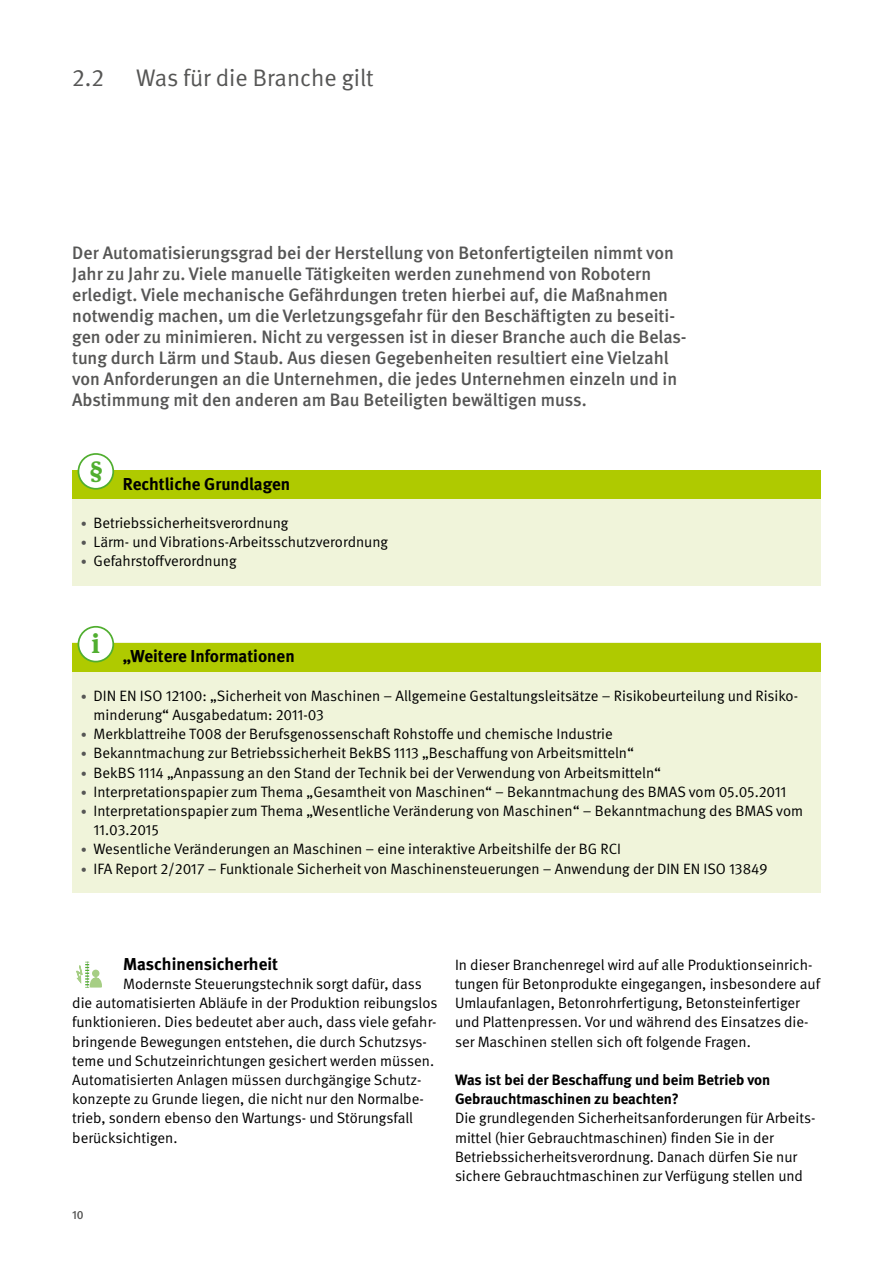
<style>
.page{position:relative;width:893px;height:1263px;background:#fff}
.page>*{position:absolute;margin:0;border:0;box-sizing:border-box;transform-origin:0 0}
.t1{font:700 27px "DGUV Meta Serif";color:#50ae2f}
.H2_Branchenregel{font:24px "DGUV Meta";color:#565655}
.t2{font:700 24px "DGUV Meta Serif";color:#50ae2f}
.AL_12pt{font:500 18px/21px "DGUV Meta";color:#565655}
.STG_Titel{font:700 17.25px "DGUV Meta";color:#000}
.FT{font:15px/19.2px "DGUV Meta";color:#000}
.Zwischen-Head_bold{font:700 15px/19.2px "DGUV Meta";color:#000}
.t3{font:500 12px "DGUV Meta";color:#565655}
.s1{font-size:12px;color:#565655}
</style>
<div class="page">
<div style="left:72px;top:470px;width:749px;height:116px;background:#f0f4da"></div>
<div style="left:72px;top:470px;width:749px;height:29px;background:#afca00"></div>
<div style="left:78px;top:454px;width:35px;height:35px;background:#fff;border-radius:50%"></div>
<div style="left:78px;top:453px;width:36px;height:37px;border:2px solid #50ae2f;border-radius:50%"></div>
<div style="left:72px;top:642px;width:749px;height:251px;background:#f0f4da"></div>
<div style="left:72px;top:643px;width:749px;height:29px;background:#afca00"></div>
<div style="left:78px;top:627px;width:35px;height:35px;background:#fff;border-radius:50%"></div>
<div style="left:78px;top:626px;width:36px;height:36px;border:2px solid #50ae2f;border-radius:50%"></div>
<svg style="left:76px;top:962px;width:26px;height:26px"></svg>
<h2 class="H2_Branchenregel" style="left:72px;top:64px;width:33px">2.2</h2>
<h2 class="H2_Branchenregel" style="left:136px;top:64px;width:239px">Was für die Branche gilt</h2>
<p class="AL_12pt" style="left:72px;top:243px;width:616px">Der Automatisierungsgrad bei der Herstellung von Betonfertigteilen nimmt von Jahr zu Jahr zu. Viele manuelle Tätigkeiten werden zunehmend von Robotern erledigt. Viele mechanische Gefährdungen treten hierbei auf, die Maßnahmen notwendig machen, um die Verletzungsgefahr für den Beschäftigten zu beseiti&shy;gen oder zu minimieren. Nicht zu vergessen ist in dieser Branche auch die Belas&shy;tung durch Lärm und Staub. Aus diesen Gegebenheiten resultiert eine Vielzahl von Anforderungen an die Unternehmen, die jedes Unternehmen einzeln und in Abstimmung mit den anderen am Bau Beteiligten bewältigen muss.</p>
<h2 class="t2" style="left:90px;top:456px;width:15px">§</h2>
<h3 class="STG_Titel" style="left:123px;top:473px;width:169px">Rechtliche Grundlagen</h3>
<p class="FT" style="left:81px;top:514px;width:209px"><span class="s1">•</span> Betriebssicherheitsverordnung</p>
<p class="FT" style="left:81px;top:533px;width:309px"><span class="s1">•</span> Lärm- und Vibrations-Arbeitsschutzverordnung</p>
<p class="FT" style="left:81px;top:552px;width:157px"><span class="s1">•</span> Gefahrstoffverordnung</p>
<h1 class="t1" style="left:92px;top:627px;width:10px">i</h1>
<h3 class="STG_Titel" style="left:123px;top:646px;width:173px">„Weitere Informationen</h3>
<p class="FT" style="left:94px;top:686px;width:706px;text-indent:-13px"><span class="s1">•</span> DIN EN ISO 12100: „Sicherheit von Maschinen – Allgemeine Gestaltungsleitsätze – Risikobeurteilung und Risiko&shy;minderung“ Ausgabedatum: 2011-03</p>
<p class="FT" style="left:81px;top:725px;width:534px"><span class="s1">•</span> Merkblattreihe T008 der Berufsgenossenschaft Rohstoffe und chemische Industrie</p>
<p class="FT" style="left:81px;top:744px;width:555px"><span class="s1">•</span> Bekanntmachung zur Betriebssicherheit BekBS 1113 „Beschaffung von Arbeitsmitteln“</p>
<p class="FT" style="left:81px;top:763px;width:582px"><span class="s1">•</span> BekBS 1114 „Anpassung an den Stand der Technik bei der Verwendung von Arbeitsmitteln“</p>
<p class="FT" style="left:81px;top:782px;width:707px"><span class="s1">•</span> Interpretationspapier zum Thema „Gesamtheit von Maschinen“ – Bekanntmachung des BMAS vom 05.05.2011</p>
<p class="FT" style="left:94px;top:802px;width:711px;text-indent:-13px"><span class="s1">•</span> Interpretationspapier zum Thema „Wesentliche Veränderung von Maschinen“ – Bekanntmachung des BMAS vom<br>11.03.2015</p>
<p class="FT" style="left:81px;top:840px;width:542px"><span class="s1">•</span> Wesentliche Veränderungen an Maschinen – eine interaktive Arbeitshilfe der BG RCI</p>
<p class="FT" style="left:81px;top:859px;width:688px"><span class="s1">•</span> IFA Report 2/2017 – Funktionale Sicherheit von Maschinensteuerungen – Anwendung der DIN EN ISO 13849</p>
<h4 class="STG_Titel" style="left:123px;top:953px;width:156px">Maschinensicherheit</h4>
<p class="FT" style="left:72px;top:974px;width:367px;text-indent:51px">Modernste Steuerungstechnik sorgt dafür, dass die automatisierten Abläufe in der Produktion reibungslos funktionieren. Dies bedeutet aber auch, dass viele gefahr&shy;bringende Bewegungen entstehen, die durch Schutzsys&shy;teme und Schutzeinrichtungen gesichert werden müssen.<br>Automatisierten Anlagen müssen durchgängige Schutz&shy;konzepte zu Grunde liegen, die nicht nur den Normalbe&shy;trieb, sondern ebenso den Wartungs- und Störungsfall berücksichtigen.</p>
<p class="t3" style="left:72px;top:1208px;width:13px">10</p>
<p class="FT" style="left:455px;top:955px;width:367px">In dieser Branchenregel wird auf alle Produktionseinrich&shy;tungen für Betonprodukte eingegangen, insbesondere auf Umlaufanlagen, Betonrohrfertigung, Betonsteinfertiger und Plattenpressen. Vor und während des Einsatzes die&shy;ser Maschinen stellen sich oft folgende Fragen.</p>
<p class="Zwischen-Head_bold" style="left:455px;top:1070px;width:317px">Was ist bei der Beschaffung und beim Betrieb von<br>Gebrauchtmaschinen zu beachten?</p>
<p class="FT" style="left:455px;top:1109px;width:362px">Die grundlegenden Sicherheitsanforderungen für Arbeits&shy;mittel (hier Gebrauchtmaschinen) finden Sie in der Betriebssicherheitsverordnung. Danach dürfen Sie nur sichere Gebrauchtmaschinen zur Verfügung stellen und</p>
</div>
